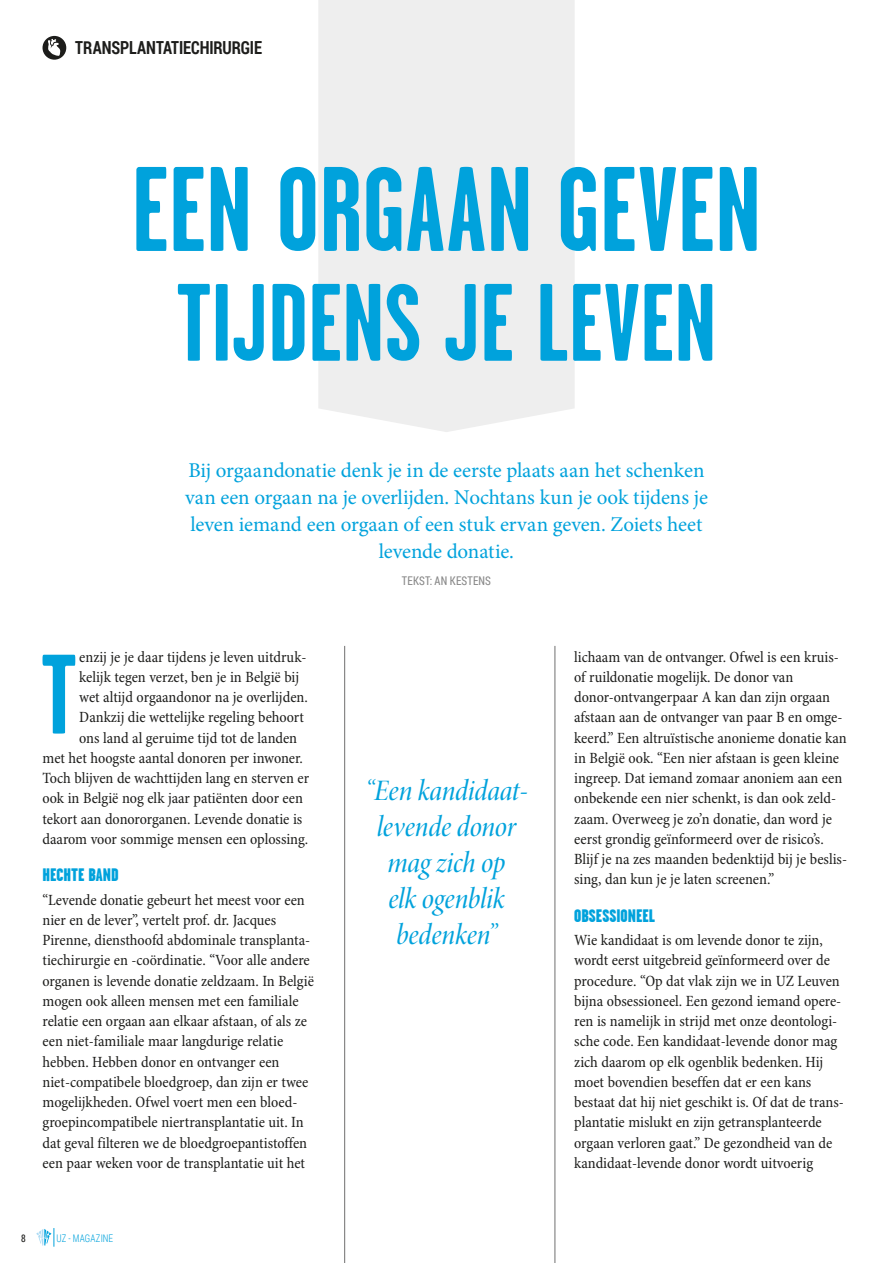
<style>
.page{position:relative;width:893px;height:1263px;background:#fff}
.page>*{position:absolute;margin:0;border:0;box-sizing:border-box;transform-origin:0 0}
.t1{font:700 120px "Garage Gothic";color:#00a2dc}
.t2{font:700 112.65px "Garage Gothic";color:#00a2dc}
.t3{font:700 109.8px "Garage Gothic";color:#00a2dc}
.t4{font:30px/36px "Minion Pro Medium Cn It Disp";color:#00a2dc;text-align:center}
.t5{font:21px/27px "Minion Pro";letter-spacing:-.005em;color:#00a2dc;text-align:center}
.t6{font:700 18px "Roboto Condensed";letter-spacing:-.005em;color:#1d1d1b;scale:.9 1}
.t7{font:900 18px "Garage Gothic";color:#00a2dc}
.t8{font:condensed 15.75px/20.2px "Minion Pro";color:#1d1d1b}
.t9{font:12px "Roboto Condensed";letter-spacing:.015em;color:#878787;scale:.9 1}
.t10{font:300 10.5px "Roboto Condensed";letter-spacing:.015em;color:#00a2dc;scale:.9 1}
.t11{font:10.5px "Roboto Condensed";color:#1d1d1b;scale:.9 1}
</style>
<div class="page">
<svg style="left:36px;top:1228px;width:19px;height:19px"></svg>
<div style="left:43px;top:36px;width:23px;height:24px;background:#1d1d1b;border-radius:50%"></div>
<div style="left:318px;top:0;width:257px;height:432px;background:#eee"></div>
<hr style="left:344px;top:646px;width:1px;height:617px;background:#706f6f">
<hr style="left:555px;top:646px;width:1px;height:617px;background:#706f6f">
<svg style="left:48px;top:39px;width:13px;height:17px"></svg>
<p class="t6" style="left:75px;top:35px;width:208px">TRANSPLANTATIECHIRURGIE</p>
<h1 class="t1" style="left:132px;top:145px;width:273px">EEN ORGAAN</h1>
<h1 class="t1" style="left:557px;top:145px;width:159px">GEVEN</h1>
<h3 class="t3" style="left:176px;top:264px;width:499px">TIJDENS JE LEVEN</h3>
<h3 class="t5" style="left:185px;top:457px;width:524px">Bij orgaandonatie denk je in de eerste plaats aan het schenken van een orgaan na je overlijden. Nochtans kun je ook tijdens je leven iemand een orgaan of een stuk ervan geven. Zoiets heet levende donatie.</h3>
<p class="t9" style="left:402px;top:572px;width:100px">TEKST: AN KESTENS</p>
<h2 class="t2" style="left:41px;top:634px;width:34px">T</h2>
<p class="t8" style="left:79px;top:647px;width:229px">enzij je je daar tijdens je leven uitdruk-</p>
<p class="t8" style="left:79px;top:667px;width:221px">kelijk tegen verzet, ben je in België bij</p>
<p class="t8" style="left:79px;top:687px;width:230px">wet altijd orgaandonor na je overlijden.</p>
<p class="t8" style="left:79px;top:708px;width:226px">Dankzij die wettelijke regeling behoort</p>
<p class="t8" style="left:79px;top:728px;width:219px">ons land al geruime tijd tot de landen</p>
<p class="t8" style="left:43px;top:748px;width:262px">met het hoogste aantal donoren per inwoner.</p>
<p class="t8" style="left:43px;top:769px;width:268px">Toch blijven de wachttijden lang en sterven er</p>
<p class="t8" style="left:43px;top:789px;width:262px">ook in België nog elk jaar patiënten door een</p>
<p class="t8" style="left:43px;top:809px;width:261px">tekort aan donororganen. Levende donatie is</p>
<p class="t8" style="left:43px;top:829px;width:267px">daarom voor sommige mensen een oplossing.</p>
<p class="t7" style="left:43px;top:865px;width:78px">HECHTE BAND</p>
<p class="t8" style="left:43px;top:890px;width:273px">“Levende donatie gebeurt het meest voor een nier en de lever”, vertelt prof. dr. Jacques Pirenne, diensthoofd abdominale transplanta&shy;tiechirurgie en -coördinatie. “Voor alle andere organen is levende donatie zeldzaam. In België mogen ook alleen mensen met een familiale relatie een orgaan aan elkaar afstaan, of als ze een niet-familiale maar langdurige relatie hebben. Hebben donor en ontvanger een niet-compatibele bloedgroep, dan zijn er twee mogelijkheden. Ofwel voert men een bloed&shy;groepincompatibele niertransplantatie uit. In dat geval filteren we de bloedgroepantistoffen een paar weken voor de transplantatie uit het</p>
<p class="t11" style="left:21px;top:1231px;width:7px">8</p>
<p class="t10" style="left:57px;top:1231px;width:65px">UZ - MAGAZINE</p>
<h3 class="t4" style="left:365px;top:773px;width:165px">“Een kandidaat&shy;levende donor mag zich op<br>elk ogenblik bedenken”</h3>
<p class="t8" style="left:574px;top:647px;width:274px">lichaam van de ontvanger. Ofwel is een kruis&shy;of ruildonatie mogelijk. De donor van donor-ontvangerpaar A kan dan zijn orgaan afstaan aan de ontvanger van paar B en omge&shy;keerd.” Een altruïstische anonieme donatie kan in België ook. “Een nier afstaan is geen kleine ingreep. Dat iemand zomaar anoniem aan een onbekende een nier schenkt, is dan ook zeld&shy;zaam. Overweeg je zo’n donatie, dan word je eerst grondig geïnformeerd over de risico’s.<br>Blijf je na zes maanden bedenktijd bij je beslis&shy;sing, dan kun je je laten screenen.”</p>
<p class="t7" style="left:574px;top:905px;width:82px">OBSESSIONEEL</p>
<p class="t8" style="left:574px;top:930px;width:271px">Wie kandidaat is om levende donor te zijn, wordt eerst uitgebreid geïnformeerd over de procedure. “Op dat vlak zijn we in UZ Leuven bijna obsessioneel. Een gezond iemand opere&shy;ren is namelijk in strijd met onze deontologi&shy;sche code. Een kandidaat-levende donor mag zich daarom op elk ogenblik bedenken. Hij moet bovendien beseffen dat er een kans bestaat dat hij niet geschikt is. Of dat de trans&shy;plantatie mislukt en zijn getransplanteerde orgaan verloren gaat.” De gezondheid van de kandidaat-levende donor wordt uitvoerig</p>
</div>
